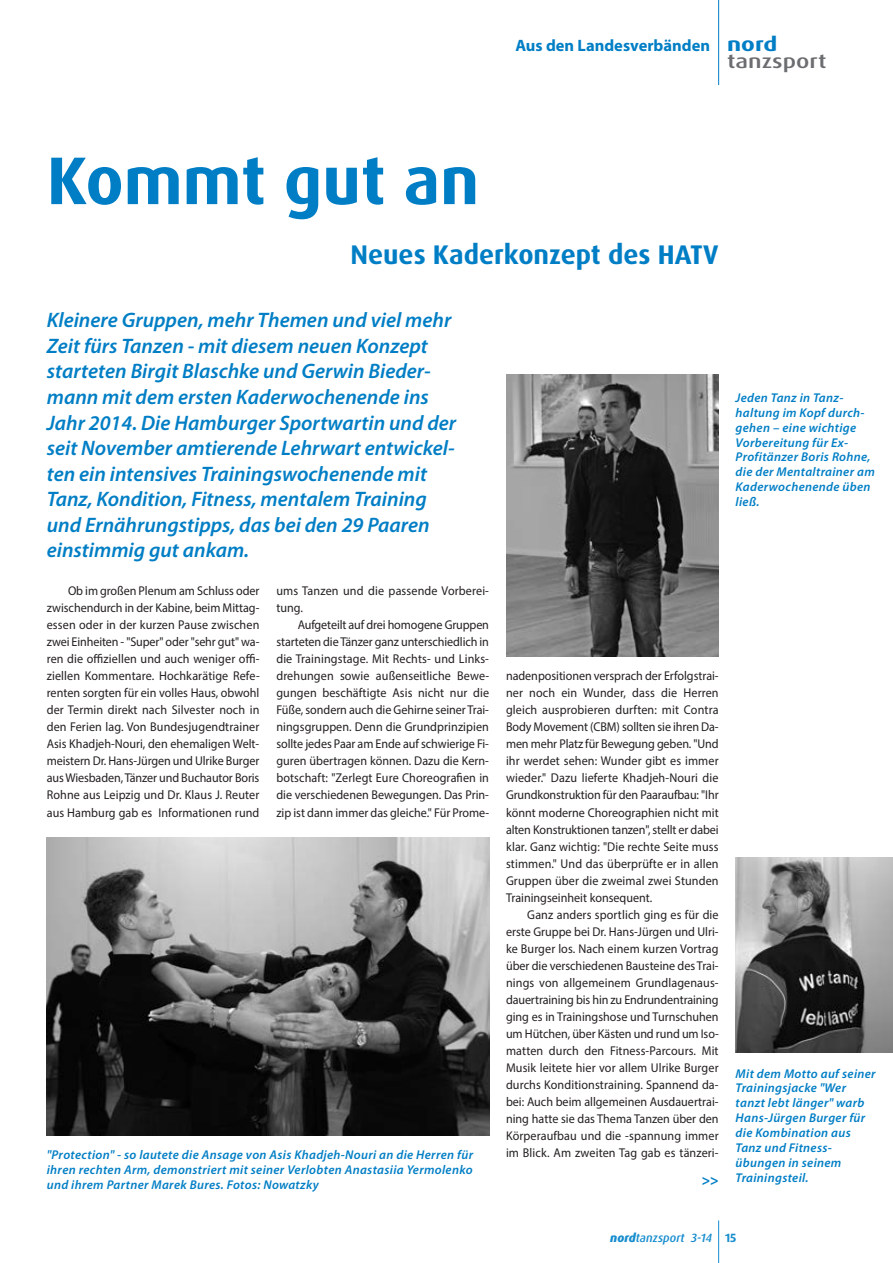
<style>
.page{position:relative;width:893px;height:1263px;background:#fff}
.page>*{position:absolute;margin:0;border:0;box-sizing:border-box;transform-origin:0 0}
.t1{font:700 67.5px "Dax OT";color:#007ec5}
.t2{font:700 27px "Dax OT";color:#007ec5}
.t3{font:italic 600 21px/25.5px "Myriad Pro";color:#007ec5}
.t4{font:500 19.5px "Dax OT";color:#6c6d70;scale:1.25 1}
.t5{font:700 19.5px "Dax OT";color:#007ec5;scale:1.25 1}
.t6{font:700 16.5px "Myriad Pro";color:#007ec5}
.t7{font:700 15px "Myriad Pro";color:#007ec5;scale:.95 1}
.t8{font:12.75px/17px "Myriad Pro";letter-spacing:.005em;color:#231f20;text-align:justify;scale:.95 1}
.t9{font:italic 600 12.75px/14.9px "Myriad Pro";letter-spacing:.025em;color:#007ec5}
.t10{font:italic 500 12px "Dax OT";color:#178dce}
.s1{font-weight:800}
.s2{font-weight:700;font-style:normal}
</style>
<div class="page">
<hr style="left:718px;top:1220px;width:1px;height:43px;background:#178dce">
<hr style="left:718px;top:0;width:1px;height:85px;background:#007ec5">
<img style="left:736px;top:858px;width:157px;height:195px">
<img style="left:506px;top:374px;width:213px;height:283px">
<img style="left:47px;top:838px;width:442px;height:297px">
<p class="t6" style="left:515px;top:39px;width:196px">Aus den Landesverbänden</p>
<h3 class="t5" style="left:727px;top:36px;width:42px">nord</h3>
<h3 class="t4" style="left:727px;top:49px;width:81px">tanzsport</h3>
<h1 class="t1" style="left:47px;top:151px;width:434px">Kommt gut an</h1>
<h2 class="t2" style="left:350px;top:243px;width:370px">Neues Kaderkonzept des HATV</h2>
<p class="t3" style="left:47px;top:309px;width:411px">Kleinere Gruppen, mehr Themen und viel mehr Zeit fürs Tanzen - mit diesem neuen Konzept starteten Birgit Blaschke und Gerwin Bieder&shy;mann mit dem ersten Kaderwochenende ins Jahr 2014. Die Hamburger Sportwartin und der seit November amtierende Lehrwart entwickel&shy;ten ein intensives Trainingswochenende mit Tanz, Kondition, Fitness, mentalem Training und Ernährungstipps, das bei den 29 Paaren einstimmig gut ankam.</p>
<p class="t8" style="left:47px;top:584px;width:226px;text-indent:21px">Ob im großen Plenum am Schluss oder zwischendurch in der Kabine, beim Mittag&shy;essen oder in der kurzen Pause zwischen zwei Einheiten - "Super" oder "sehr gut" wa&shy;ren die offiziellen und auch weniger offi&shy;ziellen Kommentare. Hochkarätige Refe&shy;renten sorgten für ein volles Haus, obwohl der Termin direkt nach Silvester noch in den Ferien lag. Von Bundesjugendtrainer Asis Khadjeh-Nouri, den ehemaligen Welt&shy;meistern Dr. Hans-Jürgen und Ulrike Burger aus Wiesbaden, Tänzer und Buchautor Boris Rohne aus Leipzig und Dr. Klaus J. Reuter aus Hamburg gab es Informationen rund</p>
<p class="t8" style="left:276px;top:584px;width:225px">ums Tanzen und die passende Vorberei&shy;tung.</p>
<p class="t8" style="left:276px;top:618px;width:226px;text-indent:21px">Aufgeteilt auf drei homogene Gruppen starteten die Tänzer ganz unterschiedlich in die Trainingstage. Mit Rechts- und Links&shy;drehungen sowie außenseitliche Bewe&shy;gungen beschäftigte Asis nicht nur die Füße, sondern auch die Gehirne seiner Trai&shy;ningsgruppen. Denn die Grundprinzipien sollte jedes Paar am Ende auf schwierige Fi&shy;guren übertragen können. Dazu die Kern&shy;botschaft: "Zerlegt Eure Choreografien in die verschiedenen Bewegungen. Das Prin&shy;zip ist dann immer das gleiche." Für Prome-</p>
<p class="t9" style="left:47px;top:1149px;width:428px;text-align:justify">"Protection" - so lautete die Ansage von Asis Khadjeh-Nouri an die Herren für ihren rechten Arm, demonstriert mit seiner Verlobten Anastasiia Yermolenko und ihrem Partner Marek Bures. Fotos: Nowatzky</p>
<p class="t9" style="left:736px;top:391px;width:141px">Jeden Tanz in Tanz&shy;haltung im Kopf durch&shy;gehen – eine wichtige<br>Vorbereitung für Ex-<br>Profitänzer Boris Rohne, die der Mentaltrainer am<br>Kaderwochenende üben ließ.</p>
<p class="t8" style="left:506px;top:669px;width:225px">nadenpositionen versprach der Erfolgstrai&shy;ner noch ein Wunder, dass die Herren gleich ausprobieren durften: mit Contra Body Movement (CBM) sollten sie ihren Da&shy;men mehr Platz für Bewegung geben. "Und ihr werdet sehen: Wunder gibt es immer wieder." Dazu lieferte Khadjeh-Nouri die Grundkonstruktion für den Paaraufbau: "Ihr könnt moderne Choreographien nicht mit alten Konstruktionen tanzen", stellt er dabei klar. Ganz wichtig: "Die rechte Seite muss stimmen." Und das überprüfte er in allen Gruppen über die zweimal zwei Stunden Trainingseinheit konsequent.</p>
<p class="t8" style="left:506px;top:907px;width:225px;text-indent:21px">Ganz anders sportlich ging es für die erste Gruppe bei Dr. Hans-Jürgen und Ulri&shy;ke Burger los. Nach einem kurzen Vortrag über die verschiedenen Bausteine des Trai&shy;nings von allgemeinem Grundlagenaus&shy;dauertraining bis hin zu Endrundentraining ging es in Trainingshose und Turnschuhen um Hütchen, über Kästen und rund um Iso&shy;matten durch den Fitness-Parcours. Mit Musik leitete hier vor allem Ulrike Burger durchs Konditionstraining. Spannend da&shy;bei: Auch beim allgemeinen Ausdauertrai&shy;ning hatte sie das Thema Tanzen über den Körperaufbau und die -spannung immer im Blick. Am zweiten Tag gab es tänzeri-</p>
<p class="t7" style="left:702px;top:1174px;width:19px">&gt;&gt;</p>
<p class="t9" style="left:736px;top:1067px;width:142px">Mit dem Motto auf seiner<br>Trainingsjacke "Wer tanzt lebt länger" warb<br>Hans-Jürgen Burger für die Kombination aus<br>Tanz und Fitness&shy;übungen in seinem<br>Trainingsteil.</p>
<p class="t10" style="left:610px;top:1230px;width:128px"><span class="s1">nord</span>tanzsport 3-14 <span class="s2">15</span></p>
</div>
